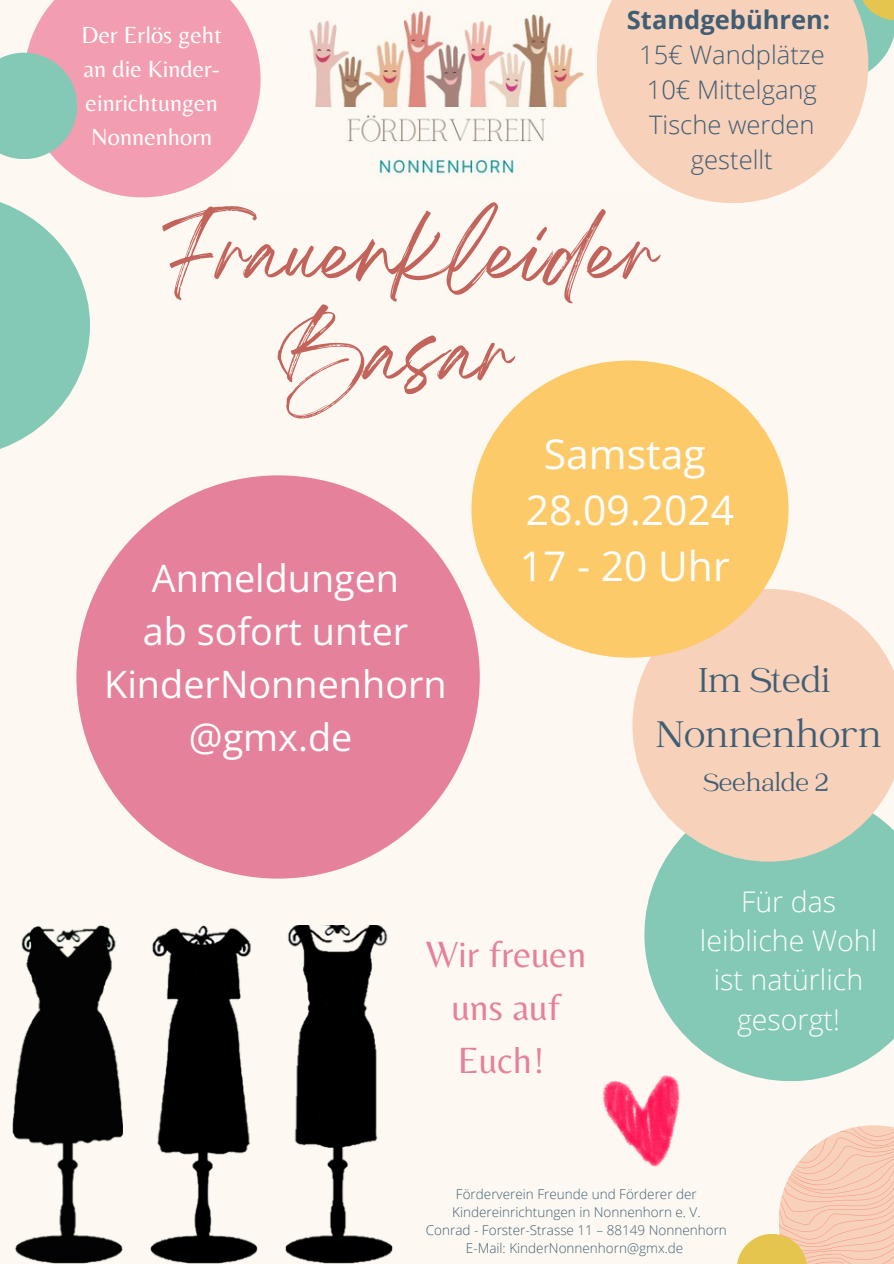
<style>
.page{position:relative;width:894px;height:1264px;background:#fff}
.page>*{position:absolute;margin:0;border:0;box-sizing:border-box;transform-origin:0 0}
.t1{font:72.75px/101.2px "Breathing";color:#c2645b;text-align:center}
.t2{font:40.8px/56.2px "Open Sans";color:#fff;text-align:center}
.t3{font:40.8px "Catchy Mager";color:#3f5e74}
.t4{font:38.1px/52.8px "Belleza";color:#e5819b;text-align:center}
.t5{font:37.8px/52.8px "Open Sans";color:#fff;text-align:center}
.t6{font:37.8px "Catchy Mager";color:#3f5e74}
.t7{font:300 28.5px/39.3px "Open Sans";color:#fff;text-align:center}
.t8{font:27.3px "Catchy Mager";color:#3f5e74}
.t9{font:300 25.5px/34.8px "Open Sans";color:#3f5e74;text-align:center}
.t10{font:24.3px/33.8px "Belleza";color:#fff;text-align:center}
.t11{font:300 13.5px/18px "Open Sans";color:#3f5e74}
.s1{font-weight:700}
</style>
<div class="page">
<div style="left:0;top:0;width:893px;height:1263px;background:#fdf9f2"></div>
<img style="left:260px;top:11px;width:325px;height:166px">
<svg style="left:24px;top:0;width:236px;height:197px;fill:#f29eb0"></svg>
<svg style="left:0;top:53px;width:77px;height:106px;background:#94c4b6"></svg>
<svg style="left:737px;top:1125px;width:156px;height:138px"></svg>
<svg style="left:868px;top:0;width:25px;height:72px"></svg>
<img style="left:602px;top:1080px;width:78px;height:86px">
<div style="left:76px;top:475px;width:403px;height:403px;background:#e5819b;border-radius:50%"></div>
<svg style="left:644px;top:861px;width:249px;height:220px;background:#91cebc"></svg>
<svg style="left:632px;top:589px;width:261px;height:272px;background:#f1d4bf"></svg>
<img style="left:12px;top:925px;width:110px;height:338px">
<img style="left:150px;top:925px;width:107px;height:338px">
<img style="left:285px;top:925px;width:107px;height:338px">
<div style="left:471px;top:360px;width:317px;height:297px;background:#fdca69;border-radius:50%"></div>
<svg style="left:597px;top:0;width:271px;height:203px;background:#f7d6c2"></svg>
<svg style="left:0;top:193px;width:90px;height:256px;fill:#83c9b6"></svg>
<p class="t10" style="left:81px;top:18px;width:142px">Der Erlös geht an die Kinder&shy;einrichtungen<br>Nonnenhorn</p>
<p class="t9" style="left:626px;top:2px;width:205px"><span class="s1">Standgebühren:<br></span>15€ Wandplätze<br>10€ Mittelgang<br>Tische werden gestellt</p>
<h2 class="t1" style="left:162px;top:222px;width:498px">Frauenkleider<br>Basar</h2>
<h2 class="t2" style="left:519px;top:424px;width:216px">Samstag<br>28.09.2024<br>17 - 20 Uhr</h2>
<p class="t5" style="left:104px;top:551px;width:344px">Anmeldungen<br>ab sofort unter<br>KinderNonnenhorn @gmx.de</p>
<h2 class="t6" style="left:698px;top:661px;width:134px">Im Stedi</h2>
<h2 class="t3" style="left:655px;top:714px;width:227px">Nonnenhorn</h2>
<h2 class="t8" style="left:703px;top:769px;width:127px">Seehalde 2</h2>
<h1 class="t4" style="left:425px;top:927px;width:162px">Wir freuen uns auf<br>Euch!</h1>
<h3 class="t7" style="left:699px;top:881px;width:179px">Für das leibliche Wohl ist natürlich gesorgt!</h3>
<p class="t11" style="left:452px;top:1185px;width:250px">Förderverein Freunde und Förderer der<br>Kindereinrichtungen in Nonnenhorn e. V.</p>
<h2 class="t11" style="left:426px;top:1221px;width:302px;text-align:center">Conrad - Forster-Strasse 11 – 88149 Nonnenhorn<br>E-Mail: KinderNonnenhorn@gmx.de</h2>
</div>
